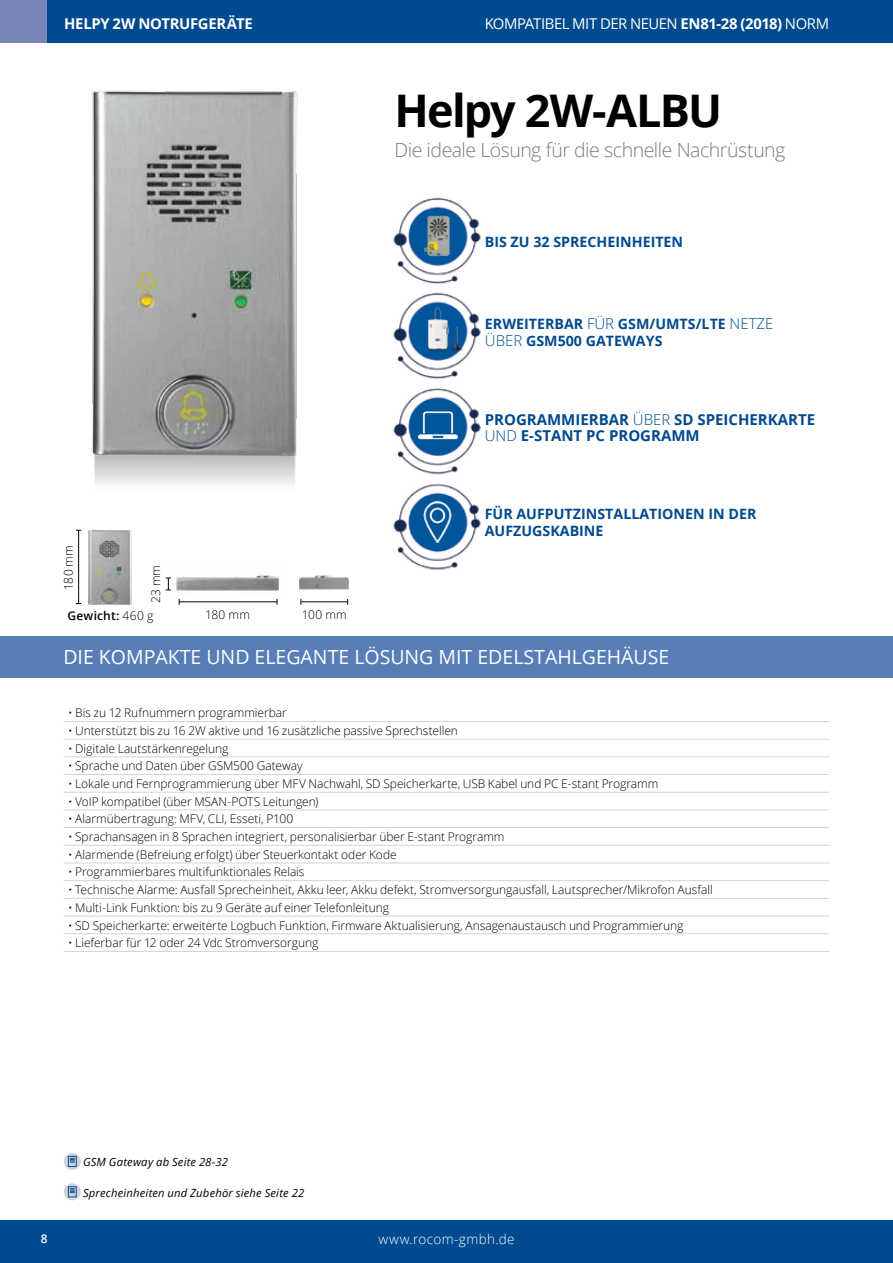
<style>
.page{position:relative;width:893px;height:1263px;background:#fff}
.page>*{position:absolute;margin:0;border:0;box-sizing:border-box;transform-origin:0 0}
.t1{font:700 45px "Open Sans";letter-spacing:-.04em;color:#000}
.t2{font:19.5px "Open Sans";color:#fff}
.t3{font:300 19.5px "Open Sans";letter-spacing:-.025em;color:#7b7a79}
.t4{font:700 15px/16.5px "Open Sans";color:#004a8f}
.t5{font:14.85px "Open Sans";letter-spacing:-.03em;color:#fff}
.t6{font:700 14.85px "Open Sans";letter-spacing:-.02em;color:#fff}
.t7{font:700 14.25px/16.5px "Open Sans";color:#004a8f}
.t8{font:300 13.5px "Open Sans";letter-spacing:.025em;color:#fff}
.t9{font:300 12px "Open Sans";letter-spacing:-.005em;color:#000}
.t10{font:600 12px "Open Sans";letter-spacing:.015em;color:#000}
.t11{font:600 12px "Open Sans";color:#fff}
.t12{font:italic 11.25px "Open Sans";letter-spacing:.015em;color:#000}
.s1{font-weight:700}
.s2{font-weight:300;font-size:15px}
.s3{font-weight:300}
</style>
<div class="page">
<div style="left:0;top:1220px;width:893px;height:43px;background:#004a8f"></div>
<svg style="left:64px;top:1184px;width:16px;height:16px"></svg>
<div style="left:64px;top:1183px;width:17px;height:17px;border:1px solid #d1d3d4;border-radius:50%"></div>
<div style="left:68px;top:1186px;width:9px;height:11px;border:1px solid #00529c"></div>
<svg style="left:70px;top:1188px;width:5px;height:5px"></svg>
<hr style="left:64px;top:721px;width:765px;height:1px;background:#d1d3d4">
<hr style="left:64px;top:739px;width:765px;height:1px;background:#d1d3d4">
<hr style="left:64px;top:757px;width:765px;height:1px;background:#d1d3d4">
<hr style="left:64px;top:774px;width:765px;height:1px;background:#d1d3d4">
<hr style="left:64px;top:792px;width:765px;height:1px;background:#d1d3d4">
<hr style="left:64px;top:810px;width:765px;height:1px;background:#d1d3d4">
<hr style="left:64px;top:827px;width:765px;height:1px;background:#d1d3d4">
<hr style="left:64px;top:845px;width:765px;height:1px;background:#d1d3d4">
<hr style="left:64px;top:863px;width:765px;height:1px;background:#d1d3d4">
<hr style="left:64px;top:880px;width:765px;height:1px;background:#d1d3d4">
<hr style="left:64px;top:898px;width:765px;height:1px;background:#d1d3d4">
<hr style="left:64px;top:916px;width:765px;height:1px;background:#d1d3d4">
<hr style="left:64px;top:933px;width:765px;height:1px;background:#d1d3d4">
<hr style="left:64px;top:951px;width:765px;height:1px;background:#d1d3d4">
<svg style="left:64px;top:1153px;width:16px;height:16px"></svg>
<div style="left:64px;top:1153px;width:17px;height:17px;border:1px solid #d1d3d4;border-radius:50%"></div>
<div style="left:68px;top:1156px;width:9px;height:11px;border:1px solid #00529c"></div>
<svg style="left:70px;top:1158px;width:5px;height:5px"></svg>
<div style="left:0;top:636px;width:893px;height:41px;background:#577eb6"></div>
<hr style="left:78px;top:530px;width:1px;height:74px;background:#000">
<hr style="left:179px;top:601px;width:98px;height:1px;background:#000">
<svg style="left:166px;top:578px;width:5px;height:13px"></svg>
<hr style="left:301px;top:601px;width:46px;height:1px;background:#000">
<img style="left:92px;top:90px;width:206px;height:394px">
<img style="left:176px;top:574px;width:103px;height:17px">
<img style="left:299px;top:574px;width:50px;height:16px">
<img style="left:88px;top:530px;width:43px;height:75px">
<div style="left:0;top:0;width:893px;height:43px;background:#004a8f"></div>
<div style="left:0;top:0;width:47px;height:43px;background:#7984b7"></div>
<img style="left:393px;top:197px;width:88px;height:373px">
<img style="left:421px;top:306px;width:43px;height:47px">
<img style="left:414px;top:400px;width:49px;height:49px">
<img style="left:417px;top:502px;width:41px;height:41px">
<img style="left:414px;top:213px;width:45px;height:45px">
<p class="t6" style="left:64px;top:13px;width:190px">HELPY 2W NOTRUFGERÄTE</p>
<p class="t5" style="left:485px;top:13px;width:346px">KOMPATIBEL MIT DER NEUEN <span class="s1">EN81-28 (2018)</span> NORM</p>
<h1 class="t1" style="left:394px;top:79px;width:329px">Helpy 2W-ALBU</h1>
<h2 class="t3" style="left:394px;top:136px;width:392px">Die ideale Lösung für die schnelle Nachrüstung</h2>
<p class="t7" style="left:485px;top:233px;width:200px">BIS ZU 32 SPRECHEINHEITEN</p>
<p class="t7" style="left:485px;top:315px;width:290px">ERWEITERBAR <span class="s2">FÜR</span> GSM/UMTS/LTE <span class="s2">NETZE<br>ÜBER</span> GSM500 GATEWAYS</p>
<p class="t4" style="left:485px;top:411px;width:332px">PROGRAMMIERBAR <span class="s3">ÜBER</span> SD SPEICHERKARTE<br><span class="s3">UND</span> E-STANT PC PROGRAMM</p>
<p class="t9" style="left:60px;top:590px;width:46px;rotate:-90deg">180 mm</p>
<p class="t9" style="left:148px;top:603px;width:40px;rotate:-90deg">23 mm</p>
<p class="t10" style="left:68px;top:607px;width:87px">Gewicht: <span class="s3">460 g</span></p>
<p class="t9" style="left:205px;top:607px;width:46px">180 mm</p>
<p class="t9" style="left:302px;top:607px;width:47px">100 mm</p>
<p class="t7" style="left:485px;top:505px;width:273px">FÜR AUFPUTZINSTALLATIONEN IN DER<br>AUFZUGSKABINE</p>
<h2 class="t2" style="left:63px;top:644px;width:607px">DIE KOMPAKTE UND ELEGANTE LÖSUNG MIT EDELSTAHLGEHÄUSE</h2>
<p class="t9" style="left:68px;top:705px;width:220px">• Bis zu 12 Rufnummern programmierbar</p>
<p class="t9" style="left:68px;top:722px;width:391px">• Unterstützt bis zu 16 2W aktive und 16 zusätzliche passive Sprechstellen</p>
<p class="t9" style="left:68px;top:740px;width:162px">• Digitale Lautstärkenregelung</p>
<p class="t9" style="left:68px;top:758px;width:236px">• Sprache und Daten über GSM500 Gateway</p>
<p class="t9" style="left:68px;top:775px;width:592px">• Lokale und Fernprogrammierung über MFV Nachwahl, SD Speicherkarte, USB Kabel und PC E-stant Programm</p>
<p class="t9" style="left:68px;top:793px;width:252px">• VoIP kompatibel (über MSAN-POTS Leitungen)</p>
<p class="t9" style="left:68px;top:811px;width:227px">• Alarmübertragung: MFV, CLI, Esseti, P100</p>
<p class="t9" style="left:68px;top:828px;width:438px">• Sprachansagen in 8 Sprachen integriert, personalisierbar über E-stant Programm</p>
<p class="t9" style="left:68px;top:846px;width:330px">• Alarmende (Befreiung erfolgt) über Steuerkontakt oder Kode</p>
<p class="t9" style="left:68px;top:864px;width:238px">• Programmierbares multifunktionales Relais</p>
<p class="t9" style="left:68px;top:881px;width:646px">• Technische Alarme: Ausfall Sprecheinheit, Akku leer, Akku defekt, Stromversorgungausfall, Lautsprecher/Mikrofon Ausfall</p>
<p class="t9" style="left:68px;top:899px;width:322px">• Multi-Link Funktion: bis zu 9 Geräte auf einer Telefonleitung</p>
<p class="t9" style="left:68px;top:917px;width:617px">• SD Speicherkarte: erweiterte Logbuch Funktion, Firmware Aktualisierung, Ansagenaustausch und Programmierung</p>
<p class="t9" style="left:68px;top:935px;width:252px">• Lieferbar für 12 oder 24 Vdc Stromversorgung</p>
<p class="t11" style="left:41px;top:1231px;width:8px">8</p>
<p class="t12" style="left:83px;top:1154px;width:146px">GSM Gateway ab Seite 28-32</p>
<p class="t12" style="left:83px;top:1185px;width:223px">Sprecheinheiten und Zubehör siehe Seite 22</p>
<p class="t8" style="left:378px;top:1229px;width:138px">www.rocom-gmbh.de</p>
</div>
